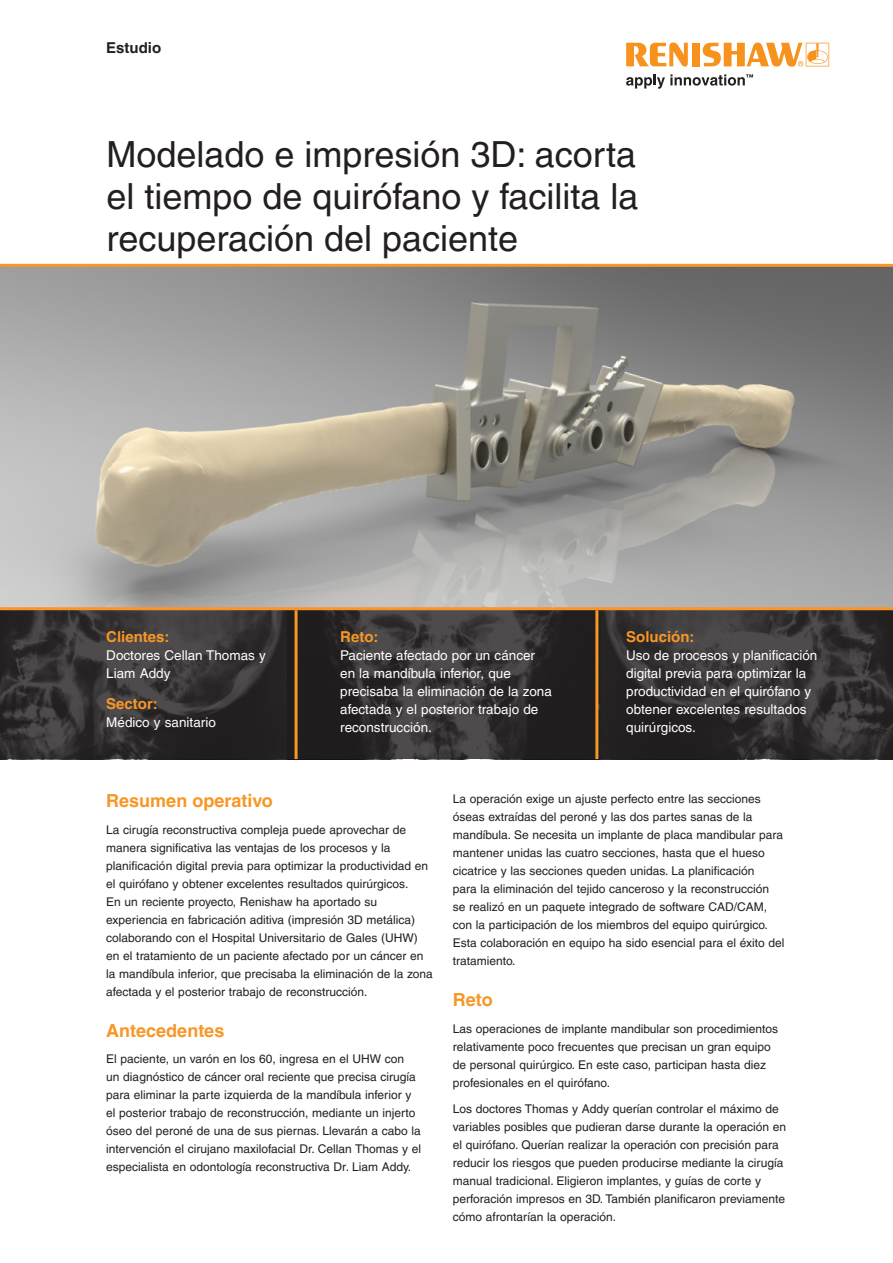
<style>
.page{position:relative;width:893px;height:1263px;background:#fff}
.page>*{position:absolute;margin:0;border:0;box-sizing:border-box;transform-origin:0 0}
.Case_study__Title_24{font:36px/42px "Helvetica LT Pro";color:#231f20;text-align:justify}
.Main_body_heading_te{font:700 18px "Helvetica LT Pro";color:#f79727}
.Industry_box__Headin{font:700 15px "Helvetica LT Pro";color:#f79727}
.Case_study__Front_pa{font:700 15px "Helvetica LT Pro";color:#231f20}
.Industry_box__Main_t{font:13.5px/18px "Helvetica LT Pro";color:#fff}
.Main_body_text_8pt{font:12px/18px "Helvetica LT Pro";color:#231f20}
</style>
<div class="page">
<svg style="left:626px;top:43px;width:62px;height:24px"></svg>
<div style="left:692px;top:43px;width:8px;height:23px;background:#f7931d"></div>
<svg style="left:703px;top:43px;width:126px;height:24px"></svg>
<svg style="left:626px;top:74px;width:127px;height:15px"></svg>
<svg style="left:0;top:610px;width:893px;height:149px;background:#343031"></svg>
<hr style="left:295px;top:610px;width:3px;height:149px;background:#f79727">
<hr style="left:595px;top:610px;width:3px;height:149px;background:#f79727">
<svg style="left:0;top:264px;width:893px;height:346px;background:#9e9b95"></svg>
<p class="Case_study__Front_pa" style="left:106px;top:39px;width:57px">Estudio</p>
<p class="Case_study__Title_24" style="left:106px;top:133px;width:534px">Modelado e impresión 3D: acorta el tiempo de quirófano y facilita la recuperación del paciente</p>
<p class="Industry_box__Headin" style="left:106px;top:628px;width:65px">Clientes:</p>
<p class="Industry_box__Main_t" style="left:106px;top:646px;width:161px">Doctores Cellan Thomas y<br>Liam Addy</p>
<p class="Industry_box__Headin" style="left:106px;top:695px;width:53px">Sector:</p>
<p class="Industry_box__Main_t" style="left:106px;top:713px;width:111px">Médico y sanitario</p>
<p class="Industry_box__Headin" style="left:340px;top:628px;width:40px">Reto:</p>
<p class="Industry_box__Main_t" style="left:340px;top:646px;width:213px">Paciente afectado por un cáncer en la mandíbula inferior, que precisaba la eliminación de la zona afectada y el posterior trabajo de reconstrucción.</p>
<p class="Industry_box__Headin" style="left:626px;top:628px;width:70px">Solución:</p>
<p class="Industry_box__Main_t" style="left:626px;top:646px;width:193px">Uso de procesos y planificación digital previa para optimizar la productividad en el quirófano y obtener excelentes resultados quirúrgicos.</p>
<p class="Main_body_heading_te" style="left:106px;top:790px;width:168px">Resumen operativo</p>
<p class="Main_body_text_8pt" style="left:106px;top:820px;width:328px">La cirugía reconstructiva compleja puede aprovechar de manera significativa las ventajas de los procesos y la planificación digital previa para optimizar la productividad en el quirófano y obtener excelentes resultados quirúrgicos.<br>En un reciente proyecto, Renishaw ha aportado su experiencia en fabricación aditiva (impresión 3D metálica) colaborando con el Hospital Universitario de Gales (UHW) en el tratamiento de un paciente afectado por un cáncer en la mandíbula inferior, que precisaba la eliminación de la zona afectada y el posterior trabajo de reconstrucción.</p>
<p class="Main_body_heading_te" style="left:106px;top:1019px;width:120px">Antecedentes</p>
<p class="Main_body_text_8pt" style="left:106px;top:1050px;width:316px">El paciente, un varón en los 60, ingresa en el UHW con<br>un diagnóstico de cáncer oral reciente que precisa cirugía para eliminar la parte izquierda de la mandíbula inferior y el posterior trabajo de reconstrucción, mediante un injerto óseo del peroné de una de sus piernas. Llevarán a cabo la intervención el cirujano maxilofacial Dr. Cellan Thomas y el especialista en odontología reconstructiva Dr. Liam Addy.</p>
<p class="Main_body_text_8pt" style="left:453px;top:790px;width:333px">La operación exige un ajuste perfecto entre las secciones óseas extraídas del peroné y las dos partes sanas de la mandíbula. Se necesita un implante de placa mandibular para mantener unidas las cuatro secciones, hasta que el hueso cicatrice y las secciones queden unidas. La planificación<br>para la eliminación del tejido canceroso y la reconstrucción se realizó en un paquete integrado de software CAD/CAM, con la participación de los miembros del equipo quirúrgico.<br>Esta colaboración en equipo ha sido esencial para el éxito del tratamiento.</p>
<p class="Main_body_heading_te" style="left:453px;top:989px;width:41px">Reto</p>
<p class="Main_body_text_8pt" style="left:453px;top:1019px;width:327px">Las operaciones de implante mandibular son procedimientos relativamente poco frecuentes que precisan un gran equipo de personal quirúrgico. En este caso, participan hasta diez profesionales en el quirófano.</p>
<p class="Main_body_text_8pt" style="left:453px;top:1100px;width:335px">Los doctores Thomas y Addy querían controlar el máximo de variables posibles que pudieran darse durante la operación en el quirófano. Querían realizar la operación con precisión para reducir los riesgos que pueden producirse mediante la cirugía manual tradicional. Eligieron implantes, y guías de corte y perforación impresos en 3D. También planificaron previamente cómo afrontarían la operación.</p>
</div>
